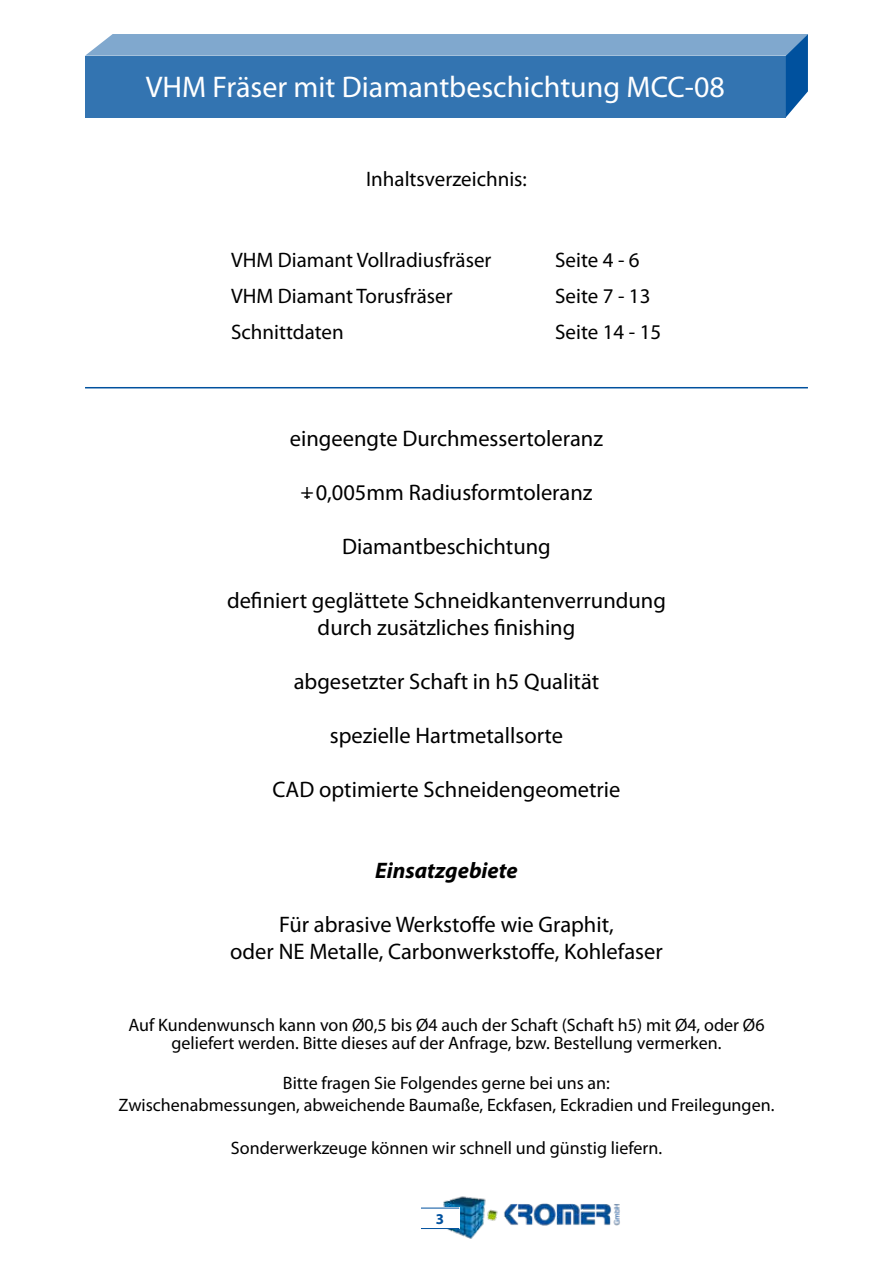
<style>
.page{position:relative;width:893px;height:1263px;background:#fff}
.page>*{position:absolute;margin:0;border:0;box-sizing:border-box;transform-origin:0 0}
.t1{font:30px "Myriad Pro";color:#fff}
.t2{font:22.5px/27px "Myriad Pro";color:#000;text-align:center}
.t3{font:italic 700 22.5px "Myriad Pro";color:#000}
.t4{font:21px "Myriad Pro";color:#000}
.t5{font:18px/18px "Myriad Pro";color:#000;text-align:center}
.t6{font:700 15px "Myriad Pro";color:#00519e}
</style>
<div class="page">
<svg style="left:85px;top:34px;width:723px;height:83px;background:#4882b8"></svg>
<img style="left:439px;top:1196px;width:181px;height:43px">
<div style="left:421px;top:1208px;width:38px;height:21px;background:#fff"></div>
<hr style="left:421px;top:1208px;width:38px;height:1px;background:#00519e">
<hr style="left:421px;top:1228px;width:38px;height:1px;background:#00519e">
<hr style="left:85px;top:387px;width:723px;height:1px;background:#00519e">
<h1 class="t1" style="left:146px;top:68px;width:581px">VHM Fräser mit Diamantbeschichtung MCC-08</h1>
<p class="t4" style="left:366px;top:166px;width:162px">Inhaltsverzeichnis:</p>
<p class="t4" style="left:231px;top:247px;width:262px">VHM Diamant Vollradiusfräser</p>
<p class="t4" style="left:555px;top:247px;width:86px">Seite 4 - 6</p>
<p class="t4" style="left:231px;top:283px;width:223px">VHM Diamant Torusfräser</p>
<p class="t4" style="left:555px;top:283px;width:97px">Seite 7 - 13</p>
<p class="t4" style="left:231px;top:319px;width:114px">Schnittdaten</p>
<p class="t4" style="left:555px;top:319px;width:108px">Seite 14 - 15</p>
<p class="t2" style="left:290px;top:425px;width:315px">eingeengte Durchmessertoleranz</p>
<p class="t2" style="left:300px;top:479px;width:294px">+- 0,005mm Radiusformtoleranz</p>
<p class="t2" style="left:342px;top:533px;width:210px">Diamantbeschichtung</p>
<p class="t2" style="left:227px;top:587px;width:440px">definiert geglättete Schneidkantenverrundung durch zusätzliches finishing</p>
<p class="t2" style="left:294px;top:668px;width:307px">abgesetzter Schaft in h5 Qualität</p>
<p class="t2" style="left:330px;top:722px;width:235px">spezielle Hartmetallsorte</p>
<p class="t2" style="left:272px;top:776px;width:350px">CAD optimierte Schneidengeometrie</p>
<p class="t3" style="left:375px;top:856px;width:144px">Einsatzgebiete</p>
<p class="t2" style="left:230px;top:911px;width:434px">Für abrasive Werkstoffe wie Graphit,<br>oder NE Metalle, Carbonwerkstoffe, Kohlefaser</p>
<p class="t5" style="left:128px;top:1016px;width:638px">Auf Kundenwunsch kann von Ø0,5 bis Ø4 auch der Schaft (Schaft h5) mit Ø4, oder Ø6 geliefert werden. Bitte dieses auf der Anfrage, bzw. Bestellung vermerken.</p>
<p class="t5" style="left:119px;top:1072px;width:657px;line-height:21.6px">Bitte fragen Sie Folgendes gerne bei uns an:<br>Zwischenabmessungen, abweichende Baumaße, Eckfasen, Eckradien und Freilegungen.</p>
<p class="t5" style="left:231px;top:1138px;width:433px">Sonderwerkzeuge können wir schnell und günstig liefern.</p>
<p class="t6" style="left:436px;top:1209px;width:10px">3</p>
</div>
